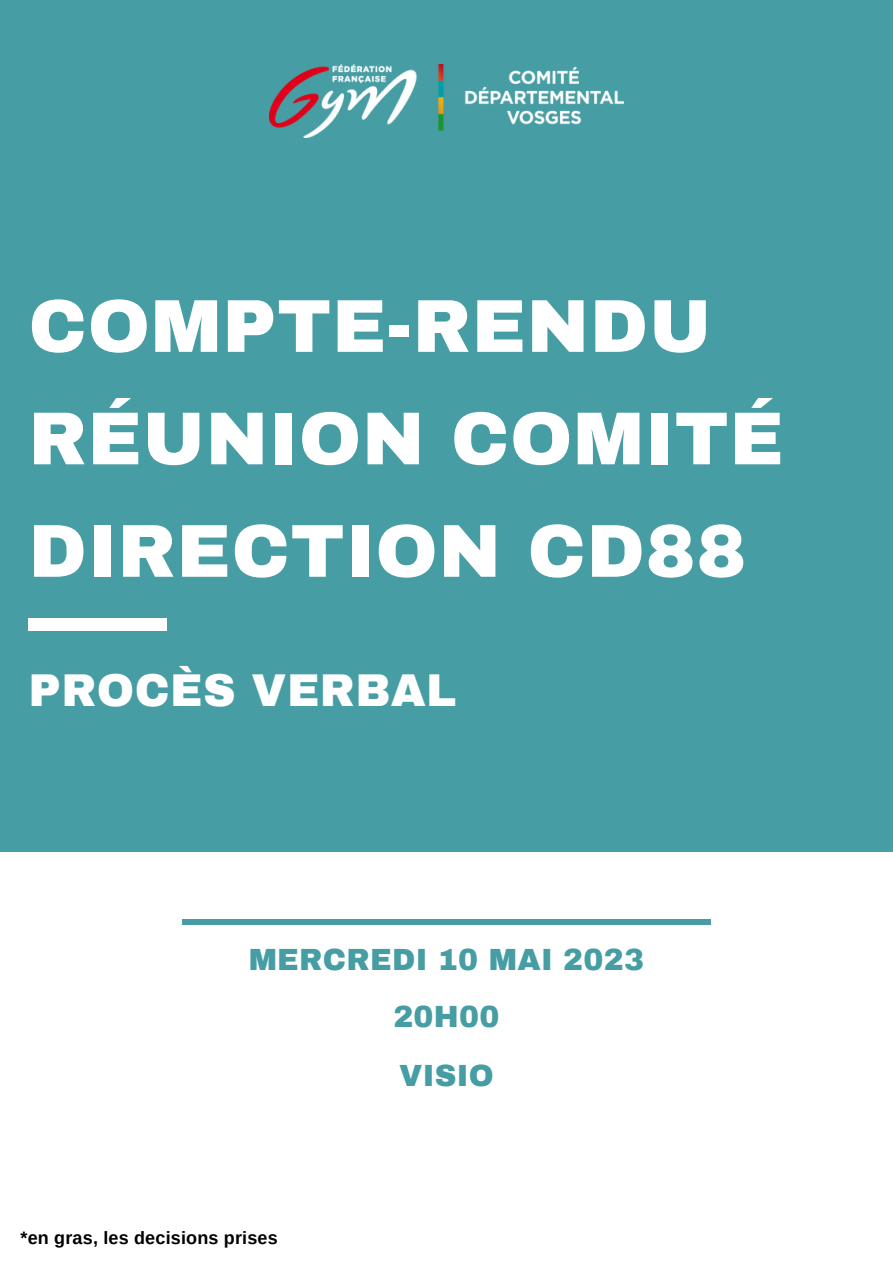
<style>
.page{position:relative;width:893px;height:1264px;background:#fff}
.page>*{position:absolute;margin:0;border:0;box-sizing:border-box;transform-origin:0 0}
.t1{font:900 75px/112.4px "Archivo";letter-spacing:.01em;color:#fff}
.t2{font:900 45px "Archivo";letter-spacing:.01em;color:#fff}
.t3{font:900 30px "Archivo";letter-spacing:.01em;color:#469da3}
.t4{font:700 18px "Arimo";letter-spacing:.01em;color:#000}
</style>
<div class="page">
<div style="left:0;top:0;width:892px;height:851px;background:#469da3"></div>
<div style="left:29px;top:618px;width:138px;height:13px;background:#fff"></div>
<img style="left:270px;top:65px;width:353px;height:73px">
<div style="left:182px;top:919px;width:528px;height:6px;background:#469da3"></div>
<p class="t1" style="left:29px;top:270px;width:756px">COMPTE-RENDU<br>RÉUNION COMITÉ<br>DIRECTION CD88</p>
<p class="t2" style="left:29px;top:666px;width:429px">PROCÈS VERBAL</p>
<p class="t3" style="left:249px;top:944px;width:397px">MERCREDI 10 MAI 2023</p>
<p class="t3" style="left:393px;top:1000px;width:108px">20H00</p>
<p class="t3" style="left:399px;top:1059px;width:96px">VISIO</p>
<p class="t4" style="left:21px;top:1227px;width:259px">*en gras, les decisions prises</p>
</div>
